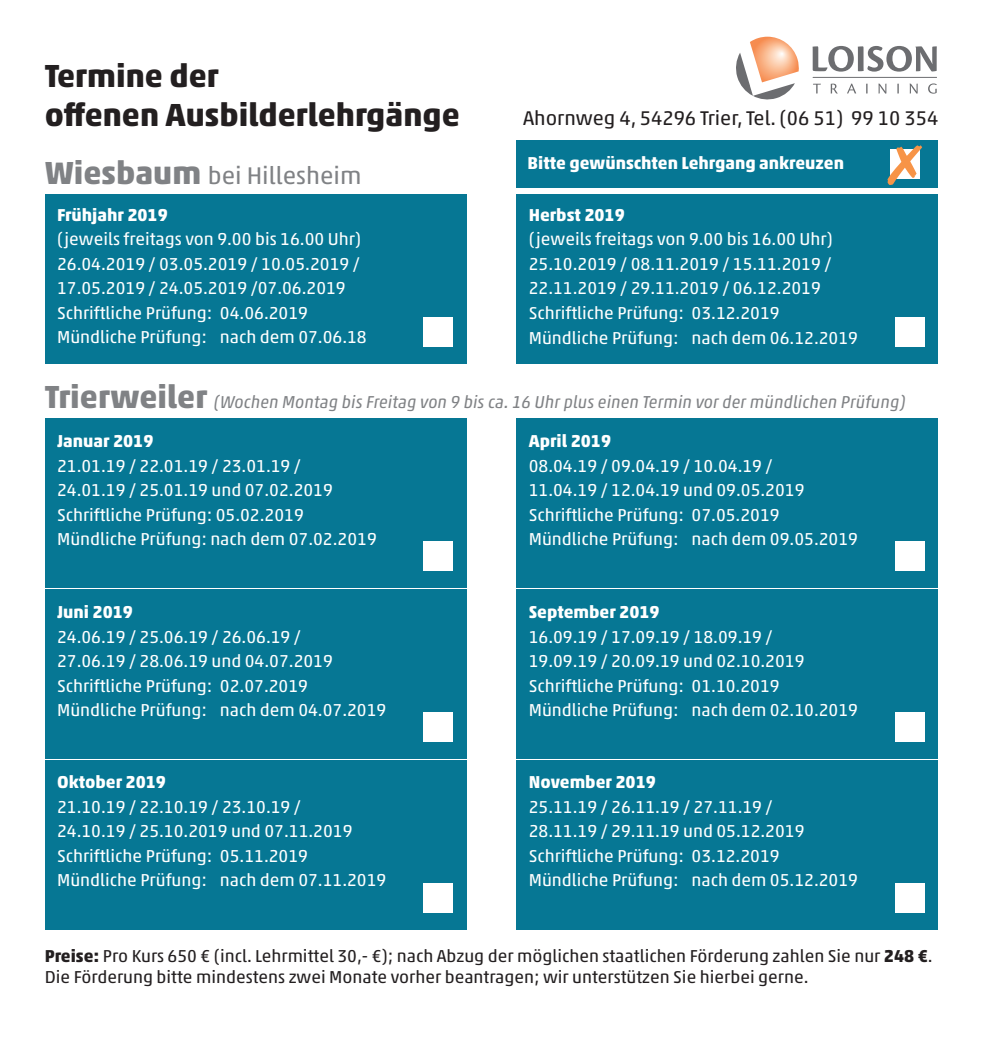
<style>
.page{position:relative;width:983px;height:1042px;background:#fff}
.page>*{position:absolute;margin:0;border:0;box-sizing:border-box;transform-origin:0 0}
.t1{font:700 32.38px/38.9px "Akko Pro";color:#231f20}
.t2{font:24.5px "Akko Pro";color:#808285}
.t3{font:20.12px "Akko Pro";color:#231f20}
.t4{font:17.5px/24.5px "Akko Pro";color:#fff}
.t5{font:17.5px/21px "Akko Pro";color:#231f20}
.t6{font:700 17.5px "Akko Pro";color:#fff}
.t7{font:italic 17.5px "Akko Pro";color:#808285}
.s1{font-weight:700;font-size:32.38px}
.s2{font-weight:700;font-style:normal;font-size:32.38px}
.s3{font-weight:700}
</style>
<div class="page">
<div style="left:45px;top:195px;width:421px;height:169px;background:#067794"></div>
<div style="left:423px;top:317px;width:30px;height:30px;background:#fff"></div>
<div style="left:45px;top:418px;width:421px;height:169px;background:#067794"></div>
<div style="left:516px;top:140px;width:422px;height:48px;background:#067794"></div>
<div style="left:45px;top:589px;width:421px;height:170px;background:#067794"></div>
<div style="left:45px;top:760px;width:421px;height:170px;background:#067794"></div>
<div style="left:516px;top:418px;width:422px;height:169px;background:#067794"></div>
<div style="left:516px;top:195px;width:422px;height:169px;background:#067794"></div>
<div style="left:516px;top:589px;width:422px;height:170px;background:#067794"></div>
<div style="left:516px;top:760px;width:422px;height:170px;background:#067794"></div>
<hr style="left:812px;top:77px;width:124px;height:1px;background:#6c6d70">
<svg style="left:813px;top:84px;width:7px;height:9px"></svg>
<svg style="left:830px;top:84px;width:7px;height:10px"></svg>
<svg style="left:847px;top:84px;width:9px;height:9px"></svg>
<svg style="left:878px;top:84px;width:8px;height:10px"></svg>
<svg style="left:909px;top:84px;width:8px;height:10px"></svg>
<svg style="left:928px;top:83px;width:8px;height:11px"></svg>
<svg style="left:812px;top:46px;width:124px;height:26px"></svg>
<svg style="left:736px;top:37px;width:62px;height:62px"></svg>
<svg style="left:887px;top:145px;width:34px;height:40px"></svg>
<div style="left:894px;top:317px;width:30px;height:30px;background:#fff"></div>
<div style="left:423px;top:540px;width:30px;height:30px;background:#fff"></div>
<div style="left:894px;top:540px;width:30px;height:30px;background:#fff"></div>
<div style="left:423px;top:712px;width:30px;height:30px;background:#fff"></div>
<div style="left:894px;top:712px;width:30px;height:30px;background:#fff"></div>
<div style="left:423px;top:883px;width:30px;height:30px;background:#fff"></div>
<div style="left:894px;top:883px;width:30px;height:30px;background:#fff"></div>
<h1 class="t1" style="left:45px;top:56px;width:416px">Termine der<br>offenen Ausbilderlehrgänge</h1>
<h2 class="t2" style="left:45px;top:161px;width:318px"><span class="s1">Wiesbaum</span> bei Hillesheim</h2>
<p class="t6" style="left:57px;top:204px;width:112px">Frühjahr 2019</p>
<p class="t4" style="left:57px;top:227px;width:311px">(jeweils freitags von 9.00 bis 16.00 Uhr)<br>26.04.2019 / 03.05.2019 / 10.05.2019 / 17.05.2019 / 24.05.2019 /07.06.2019<br>Schriftliche Prüfung: 04.06.2019<br>Mündliche Prüfung: nach dem 07.06.18</p>
<p class="t3" style="left:523px;top:106px;width:416px">Ahornweg 4, 54296 Trier, Tel. (06 51) 99 10 354</p>
<p class="t6" style="left:527px;top:152px;width:318px">Bitte gewünschten Lehrgang ankreuzen</p>
<p class="t6" style="left:528px;top:204px;width:98px">Herbst 2019</p>
<p class="t4" style="left:528px;top:227px;width:331px">(jeweils freitags von 9.00 bis 16.00 Uhr)<br>25.10.2019 / 08.11.2019 / 15.11.2019 / 22.11.2019 / 29.11.2019 / 06.12.2019<br>Schriftliche Prüfung: 03.12.2019<br>Mündliche Prüfung: nach dem 06.12.2019</p>
<p class="t7" style="left:45px;top:391px;width:862px"><span class="s2">Trierweiler</span> (Wochen Montag bis Freitag von 9 bis ca. 16 Uhr plus einen Termin vor der mündlichen Prüfung)</p>
<p class="t6" style="left:57px;top:430px;width:98px">Januar 2019</p>
<p class="t4" style="left:57px;top:453px;width:321px">21.01.19 / 22.01.19 / 23.01.19 /<br>24.01.19 / 25.01.19 und 07.02.2019<br>Schriftliche Prüfung: 05.02.2019<br>Mündliche Prüfung: nach dem 07.02.2019</p>
<p class="t6" style="left:57px;top:601px;width:77px">Juni 2019</p>
<p class="t4" style="left:57px;top:624px;width:331px">24.06.19 / 25.06.19 / 26.06.19 /<br>27.06.19 / 28.06.19 und 04.07.2019<br>Schriftliche Prüfung: 02.07.2019<br>Mündliche Prüfung: nach dem 04.07.2019</p>
<p class="t6" style="left:57px;top:771px;width:110px">Oktober 2019</p>
<p class="t4" style="left:57px;top:794px;width:331px">21.10.19 / 22.10.19 / 23.10.19 /<br>24.10.19 / 25.10.2019 und 07.11.2019<br>Schriftliche Prüfung: 05.11.2019<br>Mündliche Prüfung: nach dem 07.11.2019</p>
<p class="t6" style="left:528px;top:430px;width:84px">April 2019</p>
<p class="t4" style="left:528px;top:453px;width:331px">08.04.19 / 09.04.19 / 10.04.19 /<br>11.04.19 / 12.04.19 und 09.05.2019<br>Schriftliche Prüfung: 07.05.2019<br>Mündliche Prüfung: nach dem 09.05.2019</p>
<p class="t6" style="left:528px;top:601px;width:132px">September 2019</p>
<p class="t4" style="left:528px;top:624px;width:331px">16.09.19 / 17.09.19 / 18.09.19 /<br>19.09.19 / 20.09.19 und 02.10.2019<br>Schriftliche Prüfung: 01.10.2019<br>Mündliche Prüfung: nach dem 02.10.2019</p>
<p class="t6" style="left:528px;top:771px;width:129px">November 2019</p>
<p class="t4" style="left:528px;top:794px;width:331px">25.11.19 / 26.11.19 / 27.11.19 /<br>28.11.19 / 29.11.19 und 05.12.2019<br>Schriftliche Prüfung: 03.12.2019<br>Mündliche Prüfung: nach dem 05.12.2019</p>
<p class="t5" style="left:45px;top:945px;width:889px"><span class="s3">Preise:</span> Pro Kurs 650 € (incl. Lehrmittel 30,- €); nach Abzug der möglichen staatlichen Förderung zahlen Sie nur <span class="s3">248 €</span>.<br>Die Förderung bitte mindestens zwei Monate vorher beantragen; wir unterstützen Sie hierbei gerne.</p>
</div>
